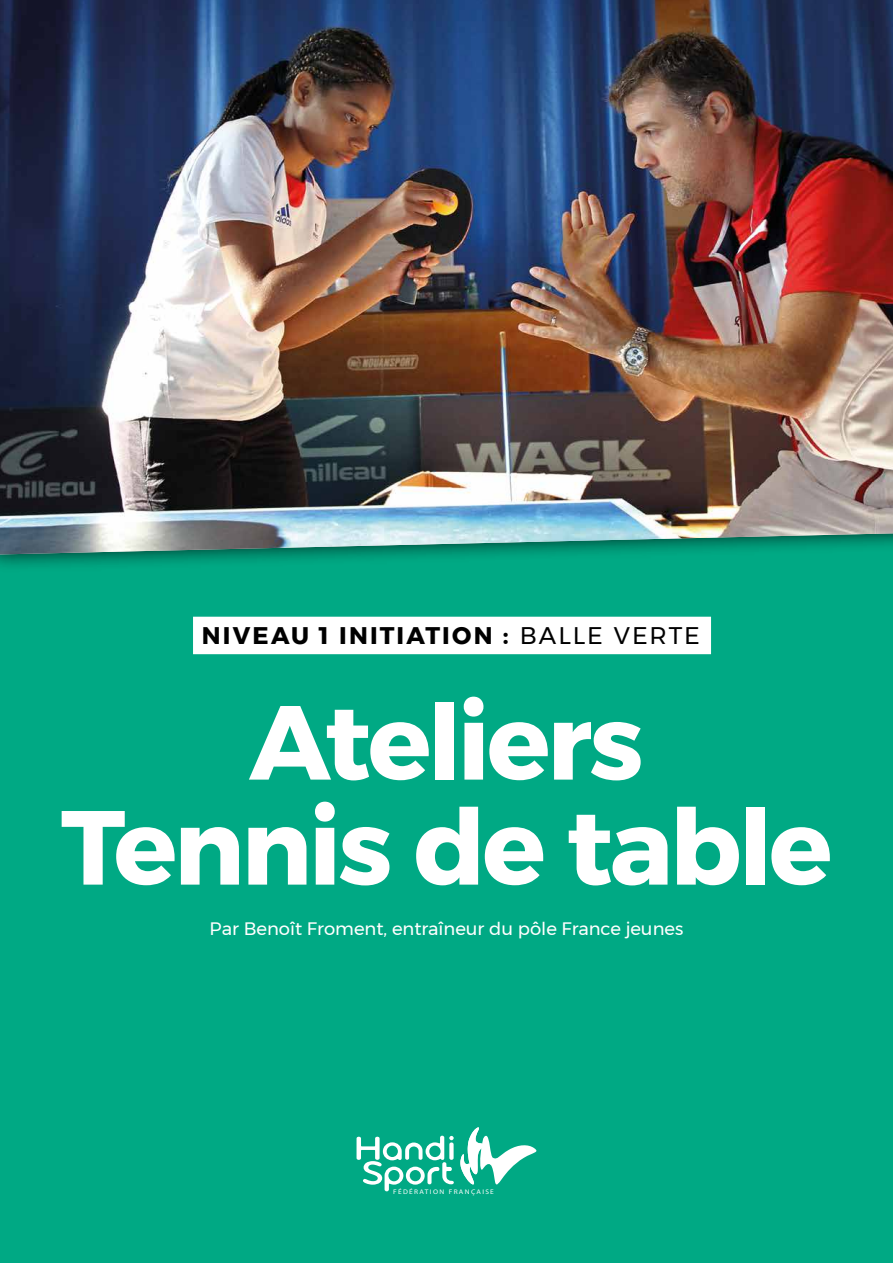
<style>
.page{position:relative;width:893px;height:1263px;background:#00a984}
.page>*{position:absolute;margin:0;border:0;box-sizing:border-box;transform-origin:0 0}
.t1{font:700 105px/105px "Montserrat";letter-spacing:-.03em;color:#fff;text-align:center}
.t2{font:700 24px "Montserrat";letter-spacing:.09em;color:#000}
.t3{font:18px "Montserrat";color:#fff}
.t4{font:300 6.75px "VAG Rounded";letter-spacing:.185em;color:#fff;scale:1.1 1}
.s1{font-weight:400}
</style>
<div class="page">
<div style="left:193px;top:617px;width:518px;height:37px;background:#fff"></div>
<svg style="left:357px;top:1127px;width:179px;height:64px"></svg>
<div style="left:0;top:0;width:893px;height:574px;background:#000;opacity:.75"></div>
<img style="left:0;top:0;width:893px;height:554px">
<h2 class="t2" style="left:202px;top:617px;width:500px">NIVEAU 1 INITIATION : <span class="s1">BALLE VERTE</span></h2>
<h1 class="t1" style="left:61px;top:690px;width:773px">Ateliers<br>Tennis de table</h1>
<p class="t3" style="left:210px;top:915px;width:475px">Par Benoît Froment, entraîneur du pôle France jeunes</p>
<p class="t4" style="left:393px;top:1188px;width:93px">FÉDÉRATION FRANÇAISE</p>
</div>
